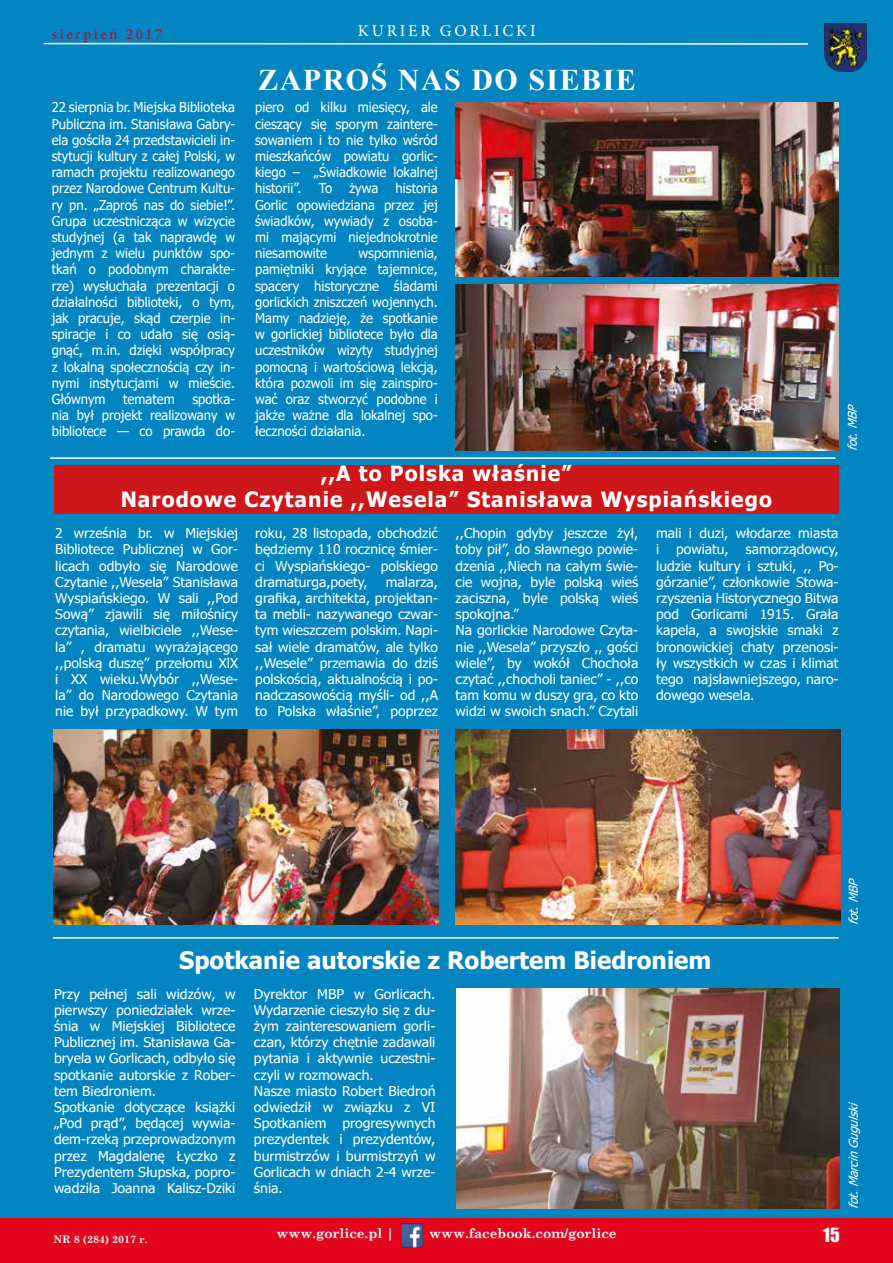
<style>
.page{position:relative;width:893px;height:1263px;background:#fff}
.page>*{position:absolute;margin:0;border:0;box-sizing:border-box;transform-origin:0 0}
.t1{font:700 30px "Times New Roman";letter-spacing:.05em;color:#fff}
.t2{font:700 24px "Tahoma";color:#fff}
.t3{font:700 21px/25.2px "Tahoma";letter-spacing:.05em;color:#fff;text-align:center}
.t4{font:18px "Impact";color:#f8f8f8}
.t5{font:16.5px "Minion Pro";letter-spacing:.17em;color:#fff}
.t6{font:15px "Minion Pro";letter-spacing:.17em;color:#b80a2b}
.t7{font:13.5px/16.2px "Tahoma";color:#fff;text-align:justify}
.t8{font:13.5px/16.2px "Tahoma";color:#fff;scale:1.04 1}
.t9{font:700 13.5px "Century Schoolbook";color:#fbfbfb}
.t10{font:italic 12px "Tahoma";color:#fff}
.t11{font:700 10.5px "Century Schoolbook";color:#fafafa}
</style>
<div class="page">
<div style="left:0;top:0;width:893px;height:1225px;background:#0285c1"></div>
<img style="left:824px;top:23px;width:42px;height:48px">
<hr style="left:44px;top:43px;width:764px;height:2px;background:#fff">
<img style="left:455px;top:102px;width:384px;height:174px">
<div style="left:0;top:1219px;width:893px;height:44px;background:#e3051c"></div>
<img style="left:400px;top:1221px;width:24px;height:27px">
<div style="left:54px;top:465px;width:785px;height:49px;background:#cd171a"></div>
<img style="left:456px;top:729px;width:384px;height:196px">
<img style="left:457px;top:988px;width:383px;height:221px">
<img style="left:455px;top:285px;width:384px;height:166px">
<img style="left:53px;top:729px;width:385px;height:196px">
<hr style="left:50px;top:457px;width:785px;height:2px;background:#fff">
<hr style="left:53px;top:937px;width:786px;height:2px;background:#fff">
<p class="t6" style="left:52px;top:24px;width:112px">sierpień 2017</p>
<p class="t5" style="left:358px;top:19px;width:179px">KURIER GORLICKI</p>
<p class="t7" style="left:52px;top:100px;width:185px">22 sierpnia br. Miejska Biblioteka Publiczna im. Stanisława Gabry&shy;ela gościła 24 przedstawicieli in&shy;stytucji kultury z całej Polski, w ramach projektu realizowanego przez Narodowe Centrum Kultu&shy;ry pn. „Zaproś nas do siebie!”.<br>Grupa uczestnicząca w wizycie studyjnej (a tak naprawdę w jednym z wielu punktów spo&shy;tkań o podobnym charakte&shy;rze) wysłuchała prezentacji o działalności biblioteki, o tym, jak pracuje, skąd czerpie in&shy;spiracje i co udało się osią&shy;gnąć, m.in. dzięki współpracy z lokalną społecznością czy in&shy;nymi instytucjami w mieście.<br>Głównym</p>
<p class="t7" style="left:52px;top:392px;width:185px;text-indent:141px">spotka&shy;nia był projekt realizowany w bibliotece — co prawda do-</p>
<p class="t7" style="left:123px;top:392px;width:53px">tematem</p>
<h1 class="t1" style="left:258px;top:58px;width:379px">ZAPROŚ NAS DO SIEBIE</h1>
<p class="t7" style="left:255px;top:100px;width:184px">piero od kilku miesięcy, ale cieszący się sporym zaintere&shy;sowaniem i to nie tylko wśród mieszkańców powiatu gorlic&shy;kiego – „Świadkowie lokalnej historii”.</p>
<p class="t7" style="left:255px;top:181px;width:184px;text-indent:141px">historia Gorlic opowiedziana przez jej świadków, wywiady z osoba&shy;mi mającymi niejednokrotnie niesamowite</p>
<p class="t7" style="left:319px;top:181px;width:15px">To</p>
<p class="t7" style="left:349px;top:181px;width:30px">żywa</p>
<p class="t7" style="left:255px;top:246px;width:184px;text-indent:103px">wspomnienia, pamiętniki kryjące tajemnice, spacery historyczne śladami gorlickich zniszczeń wojennych.<br>Mamy nadzieję, że spotkanie w gorlickiej bibliotece było dla uczestników wizyty studyjnej pomocną i wartościową lekcją, która pozwoli im się zainspiro&shy;wać oraz stworzyć podobne i jakże ważne dla lokalnej spo&shy;łeczności działania.</p>
<h3 class="t3" style="left:121px;top:462px;width:653px">,,A to Polska właśnie”<br>Narodowe Czytanie ,,Wesela” Stanisława Wyspiańskiego</h3>
<p class="t7" style="left:55px;top:526px;width:184px">2 września br. w Miejskiej Bibliotece Publicznej w Gor&shy;licach odbyło się Narodowe Czytanie ,,Wesela” Stanisława Wyspiańskiego. W sali ,,Pod Sową” zjawili się miłośnicy czytania, wielbiciele ,,Wese&shy;la” , dramatu wyrażającego ,,polską duszę” przełomu XlX i XX wieku.Wybór ,,Wese&shy;la” do Narodowego Czytania nie był przypadkowy. W tym</p>
<p class="t7" style="left:255px;top:526px;width:184px">roku, 28 listopada, obchodzić będziemy 110 rocznicę śmier&shy;ci Wyspiańskiego- polskiego dramaturga,poety,</p>
<p class="t7" style="left:456px;top:526px;width:184px;text-align:left">,,Chopin gdyby jeszcze żył, toby pił”, do sławnego powie&shy;dzenia ,,Niech na całym świe&shy;cie wojna, byle polską wieś zaciszna, byle polską wieś spokojna.”<br>Na gorlickie Narodowe Czyta&shy;nie ,,Wesela” przyszło ,, gości wiele”, by wokół Chochoła czytać ,,chocholi taniec” - ,,co tam komu w duszy gra, co kto widzi w swoich snach.” Czytali</p>
<p class="t7" style="left:656px;top:526px;width:184px">mali i duzi, włodarze miasta i powiatu, samorządowcy, ludzie kultury i sztuki, ,, Po&shy;górzanie”, członkowie Stowa&shy;rzyszenia Historycznego Bitwa pod Gorlicami 1915. Grała kapela, a swojskie smaki z bronowickiej chaty przenosi&shy;ły wszystkich w czas i klimat tego najsławniejszego, naro&shy;dowego wesela.</p>
<p class="t7" style="left:255px;top:575px;width:184px;text-indent:131px">malarza, grafika, architekta, projektan&shy;ta mebli- nazywanego czwar&shy;tym wieszczem polskim. Napi&shy;sał wiele dramatów, ale tylko ,,Wesele” przemawia do dziś polskością, aktualnością i po&shy;nadczasowością myśli- od ,,A to Polska właśnie”, poprzez</p>
<p class="t10" style="left:844px;top:451px;width:52px;rotate:-90deg">fot.MBP</p>
<p class="t10" style="left:845px;top:925px;width:52px;rotate:-90deg">fot.MBP</p>
<h2 class="t2" style="left:179px;top:943px;width:534px">Spotkanie autorskie z Robertem Biedroniem</h2>
<p class="t8" style="left:54px;top:986px;width:176px">Przy pełnej sali widzów, w pierwszy poniedziałek wrze&shy;śnia w Miejskiej Bibliotece<br>Publicznej im. Stanisława Ga&shy;bryela w Gorlicach, odbyło się spotkanie autorskie z Rober&shy;tem Biedroniem.<br>Spotkanie dotyczące książki „Pod prąd”, będącej wywia&shy;dem-rzeką przeprowadzonym przez Magdalenę Łyczko z<br>Prezydentem Słupska, popro&shy;wadziła Joanna Kalisz-Dziki</p>
<p class="t8" style="left:254px;top:986px;width:176px">Dyrektor MBP w Gorlicach.<br>Wydarzenie cieszyło się z du&shy;żym zainteresowaniem gorli&shy;czan, którzy chętnie zadawali pytania i aktywnie uczestni&shy;czyli w rozmowach.<br>Nasze miasto Robert Biedroń odwiedził w związku z VI<br>Spotkaniem progresywnych prezydentek i prezydentów, burmistrzów i burmistrzyń w<br>Gorlicach w dniach 2-4 wrze&shy;śnia.</p>
<p class="t9" style="left:276px;top:1219px;width:119px">www.gorlice.pl |</p>
<p class="t9" style="left:429px;top:1219px;width:189px">www.facebook.com/gorlice</p>
<p class="t11" style="left:54px;top:1231px;width:96px">NR 8 (284) 2017 r.</p>
<p class="t9" style="left:276px;top:1223px;width:119px">www.gorlice.pl |</p>
<p class="t9" style="left:429px;top:1223px;width:189px">www.facebook.com/gorlice</p>
<h3 class="t4" style="left:823px;top:1221px;width:18px">15</h3>
<p class="t10" style="left:845px;top:1209px;width:113px;rotate:-90deg">fot.MarcinGugulski</p>
</div>
